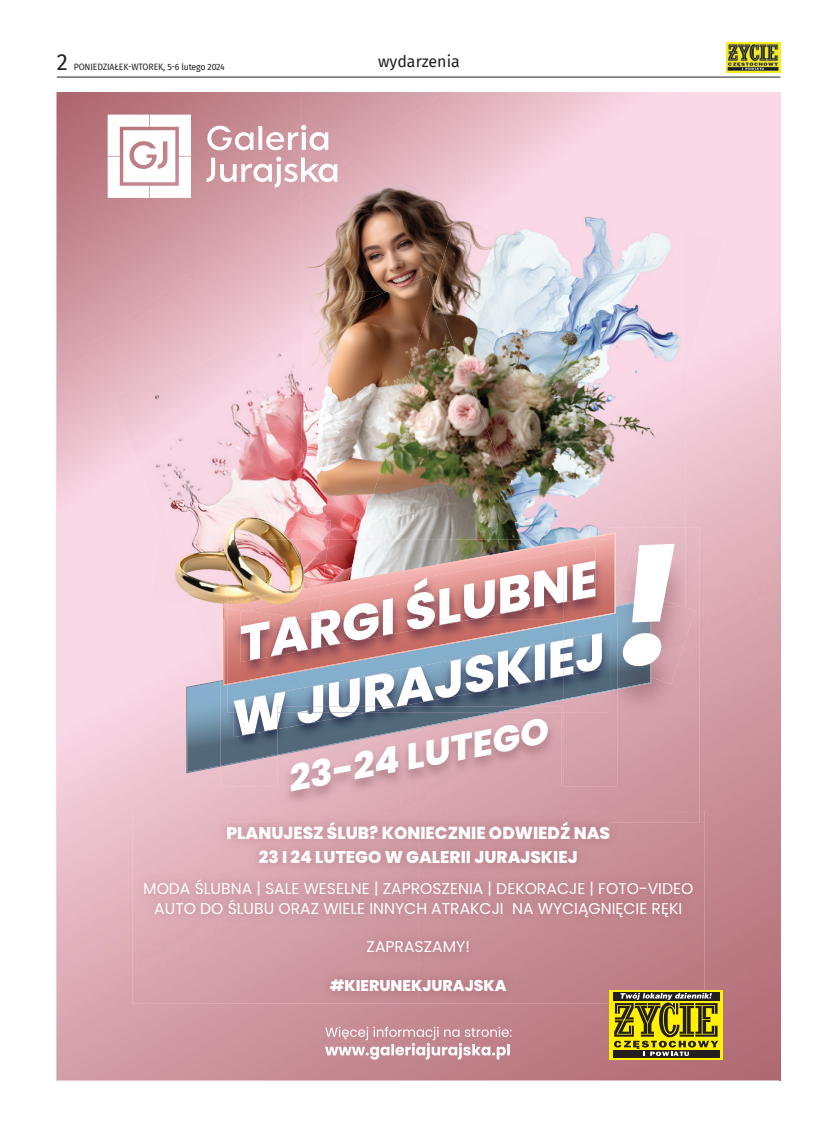
<style>
.page{position:relative;width:837px;height:1123px;background:#fff}
.page>*{position:absolute;margin:0;border:0;box-sizing:border-box;transform-origin:0 0}
.t1{font:italic 800 49.8px "Poppins";color:#fff}
.t2{font:italic 800 49.6px "Poppins";color:#fff}
.t3{font:italic 800 35.9px "Poppins";color:#fff}
.t4{font:23px "Fira Sans";color:#231f20}
.t5{font:800 17px/24.3px "Poppins";color:#fff;text-align:center}
.t6{font:16px "Fira Sans";color:#231f20}
.t7{font:15.6px/19.4px "Poppins";color:#fff;text-align:center}
.t8{font:800 15.6px "Poppins";color:#fff}
.t9{font:9px "Fira Sans";letter-spacing:-.015em;color:#231f20}
</style>
<div class="page">
<hr style="left:57px;top:77px;width:723px;height:1px;background:#231f20">
<div style="left:725px;top:43px;width:55px;height:30px;background:#f5eb23"></div>
<img style="left:726px;top:44px;width:53px;height:27px">
<svg style="left:779px;top:92px;width:1px;height:988px"></svg>
<img style="left:57px;top:974px;width:722px;height:106px">
<img style="left:685px;top:92px;width:94px;height:882px">
<img style="left:57px;top:92px;width:137px;height:318px">
<img style="left:132px;top:811px;width:572px;height:192px">
<img style="left:227px;top:821px;width:382px;height:17px">
<svg style="left:609px;top:990px;width:113px;height:69px"></svg>
<div style="left:612px;top:1050px;width:107px;height:7px;background:#231f20"></div>
<div style="left:612px;top:992px;width:107px;height:8px;background:#231f20"></div>
<svg style="left:613px;top:993px;width:105px;height:63px;background:#8f871e"></svg>
<svg style="left:325px;top:1026px;width:186px;height:33px;background:#d1a4aa"></svg>
<svg style="left:108px;top:115px;width:83px;height:83px"></svg>
<svg style="left:207px;top:125px;width:94px;height:25px"></svg>
<svg style="left:206px;top:157px;width:95px;height:30px"></svg>
<img style="left:113px;top:336px;width:188px;height:188px">
<img style="left:269px;top:325px;width:32px;height:93px">
<div style="left:685px;top:231px;width:37px;height:136px;background:#f8d6e4"></div>
<img style="left:301px;top:92px;width:174px;height:184px">
<img style="left:301px;top:158px;width:18px;height:24px">
<img style="left:318px;top:164px;width:19px;height:18px">
<img style="left:301px;top:125px;width:5px;height:25px">
<img style="left:309px;top:132px;width:19px;height:18px">
<img style="left:301px;top:276px;width:132px;height:264px">
<img style="left:505px;top:235px;width:144px;height:305px">
<img style="left:469px;top:167px;width:36px;height:124px">
<img style="left:649px;top:220px;width:36px;height:269px">
<img style="left:433px;top:168px;width:37px;height:123px">
<img style="left:505px;top:178px;width:108px;height:57px">
<img style="left:360px;top:291px;width:169px;height:249px">
<img style="left:328px;top:540px;width:19px;height:2px">
<img style="left:532px;top:540px;width:31px;height:2px">
<img style="left:347px;top:540px;width:185px;height:2px">
<img style="left:328px;top:542px;width:235px;height:10px">
<img style="left:240px;top:552px;width:323px;height:67px">
<svg style="left:186px;top:675px;width:34px;height:98px;background:#7e95aa"></svg>
<img style="left:220px;top:712px;width:343px;height:74px">
<img style="left:220px;top:680px;width:57px;height:86px">
<img style="left:223px;top:619px;width:340px;height:66px">
<img style="left:227px;top:622px;width:336px;height:63px">
<img style="left:240px;top:619px;width:234px;height:20px">
<img style="left:234px;top:712px;width:43px;height:25px">
<img style="left:234px;top:639px;width:329px;height:73px">
<img style="left:563px;top:527px;width:136px;height:295px">
<img style="left:563px;top:821px;width:46px;height:1px">
<img style="left:637px;top:527px;width:48px;height:80px">
<img style="left:563px;top:527px;width:74px;height:58px">
<img style="left:651px;top:607px;width:44px;height:77px">
<img style="left:675px;top:586px;width:8px;height:21px">
<img style="left:615px;top:585px;width:5px;height:14px">
<img style="left:615px;top:599px;width:36px;height:90px">
<img style="left:575px;top:532px;width:40px;height:82px">
<img style="left:563px;top:540px;width:46px;height:149px">
<img style="left:563px;top:546px;width:32px;height:56px">
<div style="left:563px;top:689px;width:54px;height:97px;background:#d5a1aa"></div>
<img style="left:609px;top:619px;width:8px;height:70px">
<svg style="left:609px;top:689px;width:8px;height:2px"></svg>
<img style="left:563px;top:700px;width:46px;height:12px">
<img style="left:563px;top:690px;width:46px;height:10px">
<img style="left:563px;top:619px;width:22px;height:4px">
<img style="left:563px;top:632px;width:38px;height:44px">
<img style="left:277px;top:712px;width:284px;height:109px">
<img style="left:277px;top:821px;width:284px;height:5px">
<img style="left:277px;top:712px;width:224px;height:43px">
<img style="left:532px;top:706px;width:29px;height:6px">
<img style="left:401px;top:706px;width:95px;height:6px">
<img style="left:496px;top:706px;width:36px;height:6px">
<img style="left:277px;top:712px;width:92px;height:17px">
<img style="left:277px;top:706px;width:124px;height:6px">
<img style="left:162px;top:499px;width:139px;height:108px">
<img style="left:301px;top:517px;width:30px;height:23px">
<svg style="left:223px;top:602px;width:4px;height:17px"></svg>
<img style="left:227px;top:540px;width:74px;height:45px">
<img style="left:301px;top:540px;width:27px;height:49px">
<img style="left:227px;top:603px;width:95px;height:7px">
<img style="left:227px;top:585px;width:95px;height:18px">
<img style="left:246px;top:597px;width:75px;height:22px">
<svg style="left:620px;top:544px;width:55px;height:122px;background:#b69dab"></svg>
<h3 class="t4" style="left:57px;top:44px;width:13px">2</h3>
<p class="t9" style="left:74px;top:60px;width:152px">PONIEDZIAŁEK-WTOREK, 5-6 lutego 2024</p>
<p class="t6" style="left:378px;top:50px;width:83px">wydarzenia</p>
<h2 class="t2" style="left:231px;top:615px;width:365px;rotate:-10deg">TARGI ŚLUBNE</h2>
<h1 class="t1" style="left:224px;top:689px;width:380px;rotate:-10deg">W JURAJSKIEJ</h1>
<h3 class="t3" style="left:283px;top:760px;width:265px;rotate:-11deg">23-24 LUTEGO</h3>
<p class="t5" style="left:226px;top:820px;width:385px">PLANUJESZ ŚLUB? KONIECZNIE ODWIEDŹ NAS<br>23 I 24 LUTEGO W GALERII JURAJSKIEJ</p>
<p class="t7" style="left:143px;top:879px;width:551px">MODA ŚLUBNA | SALE WESELNE | ZAPROSZENIA | DEKORACJE | FOTO-VIDEO<br>AUTO DO ŚLUBU ORAZ WIELE INNYCH ATRAKCJI NA WYCIĄGNIĘCIE RĘKI</p>
<p class="t7" style="left:366px;top:937px;width:105px">ZAPRASZAMY!</p>
<p class="t8" style="left:330px;top:976px;width:178px">#KIERUNEKJURAJSKA</p>
</div>
